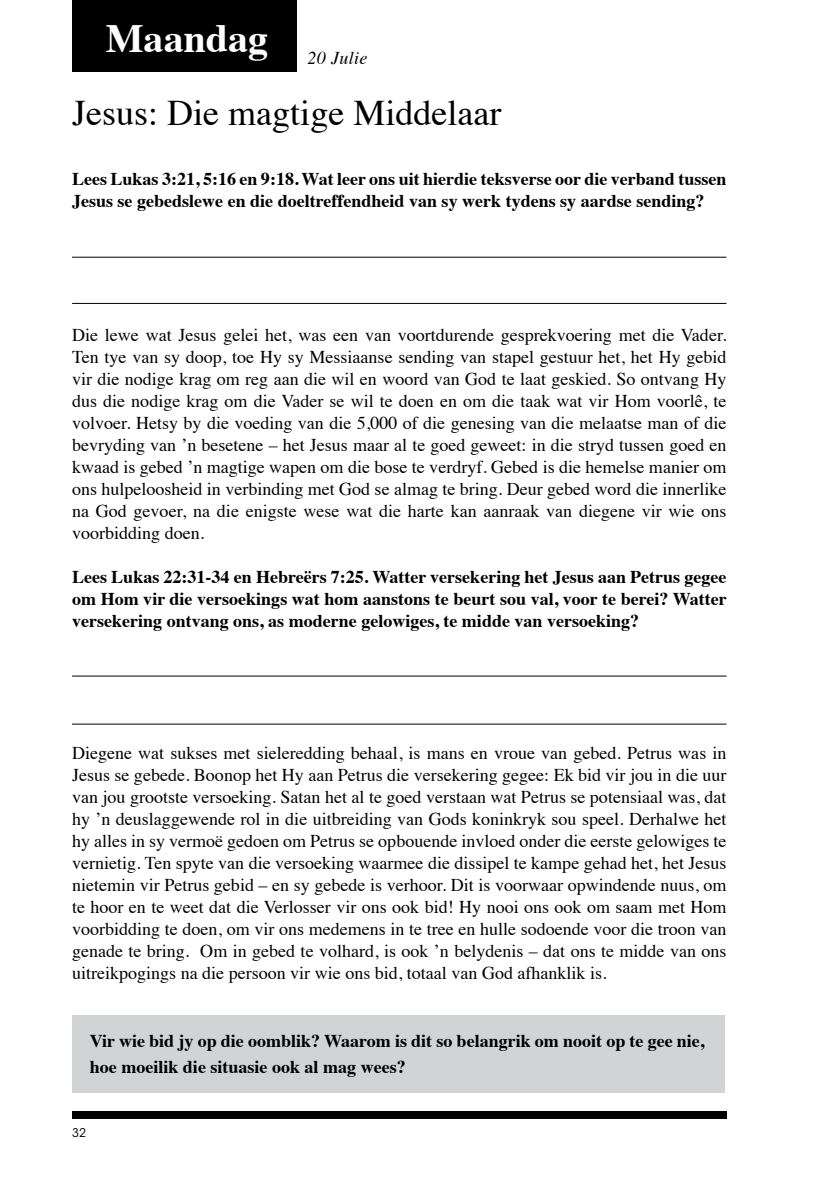
<style>
.page{position:relative;width:840px;height:1191px;background:#fff}
.page>*{position:absolute;margin:0;border:0;box-sizing:border-box;transform-origin:0 0}
.t1{font:700 40px "Times";color:#fff}
.t2{font:36px "Times";color:#000}
.t3{font:18px/22px "Times";color:#000;text-align:justify}
.t4{font:700 18px/22px "Times";color:#000}
.t5{font:italic 18px "Times";letter-spacing:.02em;color:#000}
.t6{font:12px "ITC Avant Garde Std";color:#000}
</style>
<div class="page">
<div style="left:72px;top:1111px;width:654px;height:8px;background:#000"></div>
<div style="left:72px;top:0;width:225px;height:71px;background:#000"></div>
<hr style="left:72px;top:675px;width:654px;height:1px;background:#000">
<hr style="left:72px;top:723px;width:654px;height:1px;background:#000">
<hr style="left:72px;top:303px;width:654px;height:1px;background:#000">
<hr style="left:72px;top:257px;width:654px;height:1px;background:#000">
<div style="left:72px;top:1015px;width:652px;height:77px;background:#d1d3d4"></div>
<h1 class="t1" style="left:106px;top:0;width:164px">Maandag</h1>
<p class="t5" style="left:307px;top:42px;width:62px">20 Julie</p>
<h2 class="t2" style="left:72px;top:80px;width:430px">Jesus: Die magtige Middelaar</h2>
<p class="t4" style="left:72px;top:166px;width:655px">Lees Lukas 3:21, 5:16 en 9:18. Wat leer ons uit hierdie teksverse oor die verband tussen<br>Jesus se gebedslewe en die doeltreffendheid van sy werk tydens sy aardse sending?</p>
<p class="t3" style="left:72px;top:323px;width:655px">Die lewe wat Jesus gelei het, was een van voortdurende gesprekvoering met die Vader.<br>Ten tye van sy doop, toe Hy sy Messiaanse sending van stapel gestuur het, het Hy gebid vir die nodige krag om reg aan die wil en woord van God te laat geskied. So ontvang Hy dus die nodige krag om die Vader se wil te doen en om die taak wat vir Hom voorlê, te volvoer. Hetsy by die voeding van die 5,000 of die genesing van die melaatse man of die bevryding van ’n besetene – het Jesus maar al te goed geweet: in die stryd tussen goed en kwaad is gebed ’n magtige wapen om die bose te verdryf. Gebed is die hemelse manier om ons hulpeloosheid in verbinding met God se almag te bring. Deur gebed word die innerlike na God gevoer, na die enigste wese wat die harte kan aanraak van diegene vir wie ons voorbidding doen.</p>
<p class="t4" style="left:72px;top:564px;width:656px;text-align:justify">Lees Lukas 22:31-34 en Hebreërs 7:25. Watter versekering het Jesus aan Petrus gegee om Hom vir die versoekings wat hom aanstons te beurt sou val, voor te berei? Watter versekering ontvang ons, as moderne gelowiges, te midde van versoeking?</p>
<p class="t3" style="left:72px;top:741px;width:655px">Diegene wat sukses met sieleredding behaal, is mans en vroue van gebed. Petrus was in Jesus se gebede. Boonop het Hy aan Petrus die versekering gegee: Ek bid vir jou in die uur van jou grootste versoeking. Satan het al te goed verstaan wat Petrus se potensiaal was, dat hy ’n deuslaggewende rol in die uitbreiding van Gods koninkryk sou speel. Derhalwe het hy alles in sy vermoë gedoen om Petrus se opbouende invloed onder die eerste gelowiges te vernietig. Ten spyte van die versoeking waarmee die dissipel te kampe gehad het, het Jesus nietemin vir Petrus gebid – en sy gebede is verhoor. Dit is voorwaar opwindende nuus, om te hoor en te weet dat die Verlosser vir ons ook bid! Hy nooi ons ook om saam met Hom voorbidding te doen, om vir ons medemens in te tree en hulle sodoende voor die troon van genade te bring. Om in gebed te volhard, is ook ’n belydenis – dat ons te midde van ons uitreikpogings na die persoon vir wie ons bid, totaal van God afhanklik is.</p>
<p class="t4" style="left:90px;top:1025px;width:615px;line-height:26px">Vir wie bid jy op die oomblik? Waarom is dit so belangrik om nooit op te gee nie, hoe moeilik die situasie ook al mag wees?</p>
<p class="t6" style="left:72px;top:1125px;width:15px">32</p>
</div>
